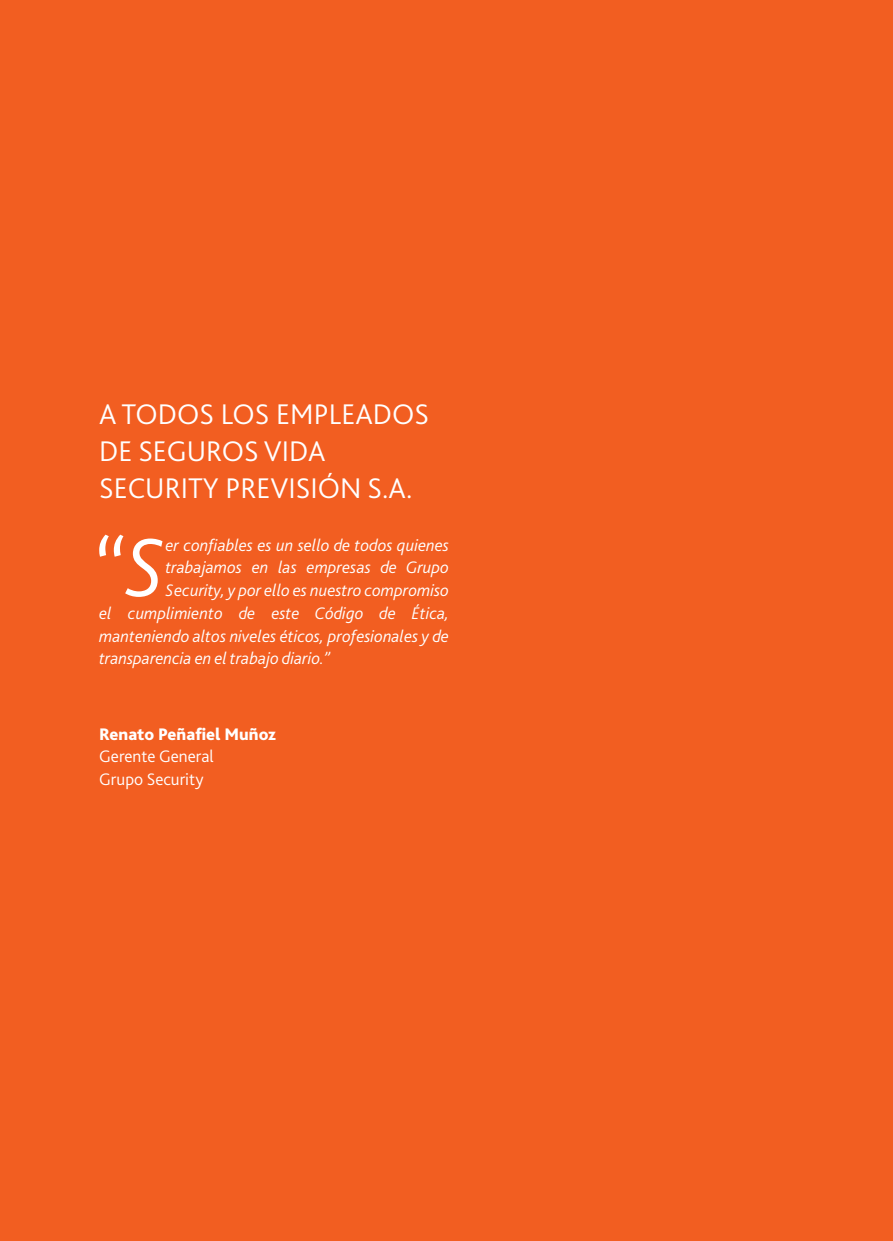
<style>
.page{position:relative;width:893px;height:1241px;background:#fff}
.page>*{position:absolute;margin:0;border:0;box-sizing:border-box;transform-origin:0 0}
.t1{font:italic 300 86.62px "Bliss 2";color:#fff}
.t2{font:300 29.75px/36.8px "Bliss 2";color:#fff}
.t3{font:italic 300 17.5px "Bliss 2";color:#fff}
.t4{font:300 17.5px/22.8px "Bliss 2";color:#fff}
.t5{font:800 17.5px "Bliss 2";color:#fff}
</style>
<div class="page">
<div style="left:0;top:0;width:893px;height:1240px;background:#f25e21"></div>
<h2 class="t2" style="left:99px;top:395px;width:331px">A TODOS LOS EMPLEADOS<br>DE SEGUROS VIDA<br>SECURITY PREVISIÓN S.A.</h2>
<h1 class="t1" style="left:89px;top:513px;width:78px">“S</h1>
<p class="t3" style="left:165px;top:533px;width:285px">er confiables es un sello de todos quienes</p>
<p class="t3" style="left:165px;top:556px;width:285px">trabajamos en las empresas de Grupo</p>
<p class="t3" style="left:165px;top:579px;width:285px">Security, y por ello es nuestro compromiso</p>
<p class="t3" style="left:99px;top:602px;width:351px">el cumplimiento de este Código de Ética,</p>
<p class="t3" style="left:99px;top:624px;width:351px">manteniendo altos niveles éticos, profesionales y de</p>
<p class="t3" style="left:99px;top:647px;width:232px">transparencia en el trabajo diario.”</p>
<p class="t5" style="left:99px;top:722px;width:178px">Renato Peñafiel Muñoz</p>
<p class="t4" style="left:99px;top:744px;width:116px">Gerente General<br>Grupo Security</p>
</div>
